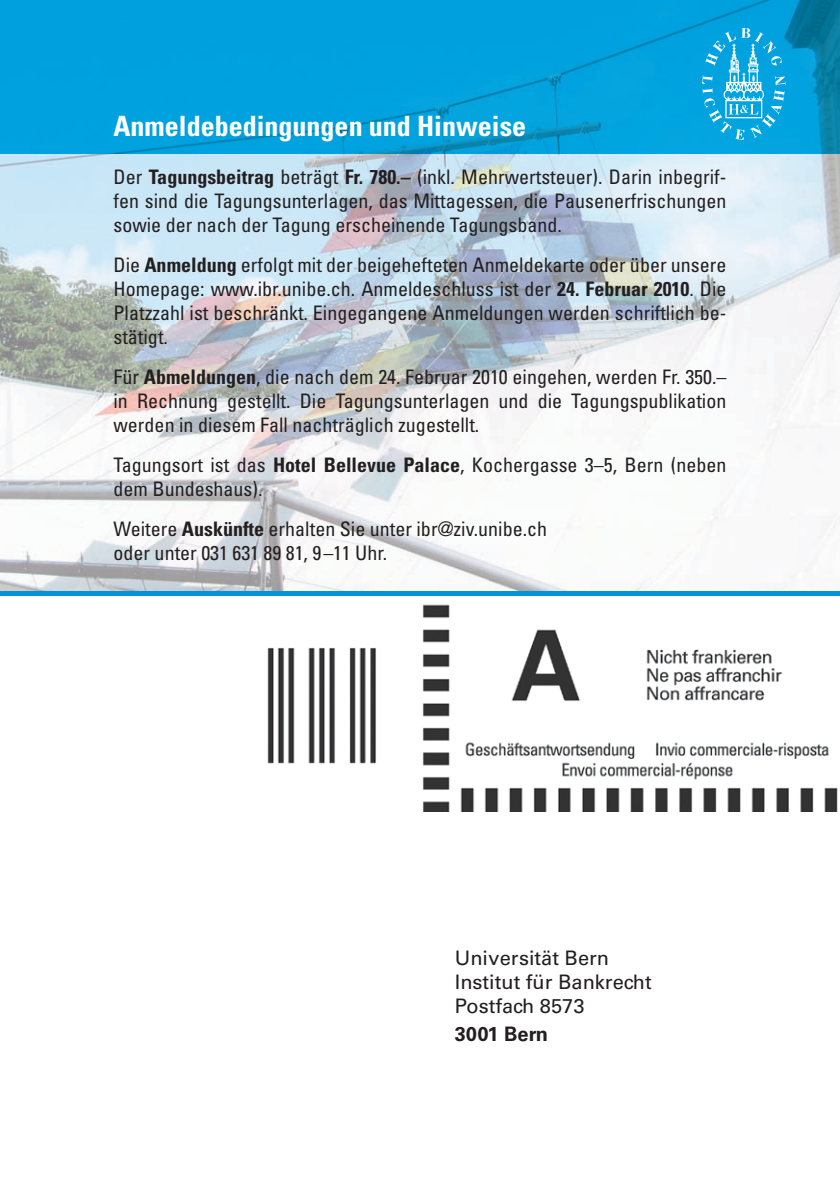
<style>
.page{position:relative;width:840px;height:1191px;background:#fff}
.page>*{position:absolute;margin:0;border:0;box-sizing:border-box;transform-origin:0 0}
.t1{font:700 condensed 28px "Univers";color:#fff}
.t2{font:condensed 20px/24px "Univers";color:#231f20;text-align:justify}
.t3{font:20px/24px "Univers";color:#231f20}
.t4{font:700 20px "Univers";color:#231f20}
.s1{font-weight:700}
</style>
<div class="page">
<img style="left:0;top:0;width:839px;height:591px">
<hr style="left:0;top:591px;width:839px;height:4px;background:#0095d9">
<svg style="left:701px;top:27px;width:84px;height:113px;background:#2ab1e4"></svg>
<img style="left:267px;top:604px;width:571px;height:207px">
<h1 class="t1" style="left:113px;top:109px;width:414px">Anmeldebedingungen und Hinweise</h1>
<p class="t2" style="left:113px;top:164px;width:614px">Der <span class="s1">Tagungsbeitrag</span> beträgt <span class="s1">Fr. 780.–</span> (inkl. Mehrwertsteuer). Darin inbegrif&shy;fen sind die Tagungsunterlagen, das Mittagessen, die Pausenerfrischungen sowie der nach der Tagung erscheinende Tagungsband.</p>
<p class="t2" style="left:113px;top:252px;width:614px">Die <span class="s1">Anmeldung</span> erfolgt mit der beigehefteten Anmeldekarte oder über unsere Homepage: www.ibr.unibe.ch. Anmeldeschluss ist der <span class="s1">24. Februar 2010</span>. Die Platzzahl ist beschränkt. Eingegangene Anmeldungen werden schriftlich be&shy;stätigt.</p>
<p class="t2" style="left:113px;top:364px;width:614px">Für <span class="s1">Abmeldungen</span>, die nach dem 24. Februar 2010 eingehen, werden Fr. 350.– in Rechnung gestellt. Die Tagungsunterlagen und die Tagungspublikation werden in diesem Fall nachträglich zugestellt.</p>
<p class="t2" style="left:113px;top:452px;width:614px">Tagungsort ist das <span class="s1">Hotel Bellevue Palace</span>, Kochergasse 3–5, Bern (neben dem Bundeshaus).</p>
<p class="t2" style="left:113px;top:516px;width:435px">Weitere <span class="s1">Auskünfte</span> erhalten Sie unter ibr@ziv.unibe.ch oder unter 031 631 89 81, 9–11 Uhr.</p>
<p class="t3" style="left:454px;top:946px;width:198px">Universität Bern<br>Institut für Bankrecht<br>Postfach 8573</p>
<p class="t4" style="left:454px;top:1022px;width:94px">3001 Bern</p>
</div>
